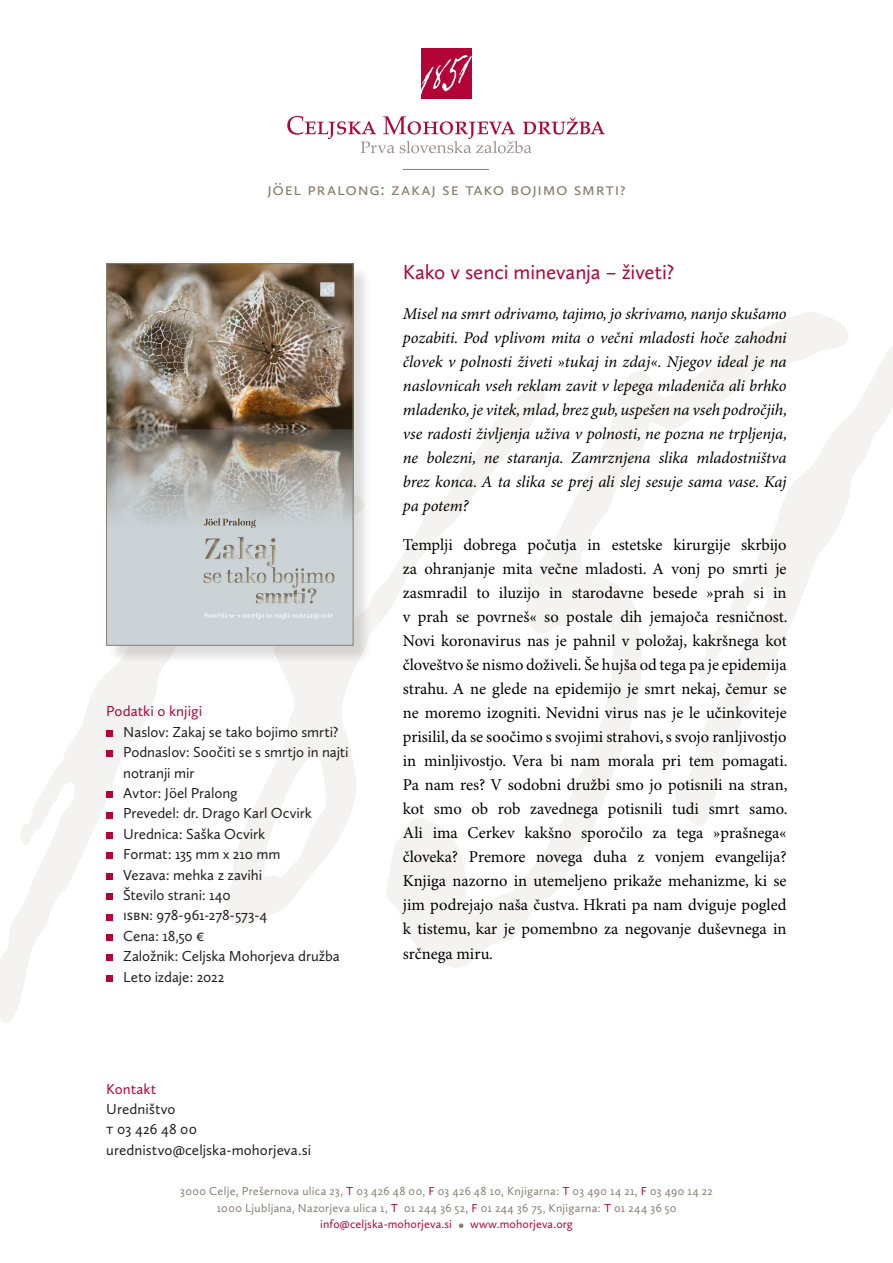
<style>
.page{position:relative;width:893px;height:1263px;background:#fff}
.page>*{position:absolute;margin:0;border:0;box-sizing:border-box;transform-origin:0 0}
.zivljenjepis{font:21px "Calluna Sans";letter-spacing:-.005em;color:#b30437}
.besedilo{font:18px "Calluna Sans";letter-spacing:.04em;color:#887f6f}
.Normal__Web{font:16.5px/24px "Minion Pro";color:#000;text-align:justify}
.Normal__Web-2{font:italic 16.5px/24px "Minion Pro";letter-spacing:-.01em;color:#000;text-align:justify}
.podatki_o_knjigi{font:15px/20.4px "Calluna Sans";letter-spacing:-.005em;color:#231f20}
.podatki_o_knjigi-2{font:15px "Calluna Sans";color:#b30437}
.besedilo-2{font:12px "Calluna Sans";letter-spacing:.025em;color:#887f6f}
.t1{font:12px "Calluna Sans";letter-spacing:.01em;color:#b30437}
.s1{color:#b30437}
.s2{font-size:16.5px;color:#887f6f}
</style>
<div class="page">
<svg style="left:232px;top:586px;width:150px;height:341px"></svg>
<svg style="left:382px;top:312px;width:461px;height:656px"></svg>
<svg style="left:0;top:645px;width:232px;height:378px"></svg>
<svg style="left:18px;top:788px;width:34px;height:60px"></svg>
<svg style="left:668px;top:326px;width:225px;height:515px"></svg>
<div style="left:106px;top:730px;width:7px;height:7px;background:#b30437"></div>
<div style="left:106px;top:751px;width:7px;height:6px;background:#b30437"></div>
<div style="left:106px;top:791px;width:7px;height:7px;background:#b30437"></div>
<div style="left:106px;top:812px;width:7px;height:6px;background:#b30437"></div>
<div style="left:106px;top:832px;width:7px;height:7px;background:#b30437"></div>
<div style="left:106px;top:853px;width:7px;height:6px;background:#b30437"></div>
<div style="left:106px;top:873px;width:7px;height:6px;background:#b30437"></div>
<div style="left:106px;top:893px;width:7px;height:7px;background:#b30437"></div>
<div style="left:106px;top:914px;width:7px;height:6px;background:#b30437"></div>
<div style="left:106px;top:934px;width:7px;height:7px;background:#b30437"></div>
<div style="left:106px;top:955px;width:7px;height:6px;background:#b30437"></div>
<div style="left:106px;top:975px;width:7px;height:6px;background:#b30437"></div>
<hr style="left:403px;top:169px;width:86px;height:1px;background:#887f6f">
<div style="left:421px;top:48px;width:50px;height:51px;background:#b30437"></div>
<svg style="left:421px;top:55px;width:50px;height:40px"></svg>
<svg style="left:287px;top:116px;width:318px;height:37px"></svg>
<div style="left:109px;top:266px;width:263px;height:398px;background:#231f20;opacity:.15"></div>
<img style="left:108px;top:266px;width:243px;height:377px">
<div style="left:106px;top:264px;width:247px;height:381px;border:1px solid #887f6f"></div>
<p class="besedilo" style="left:267px;top:178px;width:360px">jöel pralong: zakaj se tako boji mo smrti?</p>
<p class="podatki_o_knjigi-2" style="left:106px;top:702px;width:97px">Podatki o knjigi</p>
<p class="podatki_o_knjigi" style="left:123px;top:721px;width:217px">Naslov: Zakaj se tako bojimo smrti?</p>
<p class="podatki_o_knjigi" style="left:123px;top:742px;width:227px">Podnaslov: Soočiti se s smrtjo in najti notranji mir</p>
<p class="podatki_o_knjigi" style="left:123px;top:782px;width:116px">Avtor: Jöel Pralong</p>
<p class="podatki_o_knjigi" style="left:123px;top:803px;width:190px">Prevedel: dr. Drago Karl Ocvirk</p>
<p class="podatki_o_knjigi" style="left:123px;top:823px;width:144px">Urednica: Saška Ocvirk</p>
<p class="podatki_o_knjigi" style="left:123px;top:844px;width:159px">Format: 135 mm x 210 mm</p>
<p class="podatki_o_knjigi" style="left:123px;top:864px;width:140px">Vezava: mehka z zavihi</p>
<p class="podatki_o_knjigi" style="left:123px;top:884px;width:109px">Število strani: 140</p>
<p class="podatki_o_knjigi" style="left:123px;top:905px;width:145px">ISBN: 978-961-278-573-4</p>
<p class="podatki_o_knjigi" style="left:123px;top:925px;width:83px">Cena: 18,50 €</p>
<p class="podatki_o_knjigi" style="left:123px;top:946px;width:218px">Založnik: Celjska Mohorjeva družba</p>
<p class="podatki_o_knjigi" style="left:123px;top:966px;width:103px">Leto izdaje: 2022</p>
<p class="podatki_o_knjigi-2" style="left:106px;top:1079px;width:52px">Kontakt</p>
<p class="podatki_o_knjigi" style="left:106px;top:1098px;width:71px">Uredništvo</p>
<p class="podatki_o_knjigi" style="left:106px;top:1119px;width:92px">t 03 426 48 00</p>
<p class="podatki_o_knjigi" style="left:106px;top:1139px;width:206px">urednistvo@celjska-mohorjeva.si</p>
<p class="zivljenjepis" style="left:403px;top:260px;width:273px">Kako v senci minevanja – živeti?</p>
<p class="Normal__Web-2" style="left:403px;top:303px;width:386px">Misel na smrt odrivamo, tajimo, jo skrivamo, nanjo skušamo pozabiti. Pod vplivom mita o večni mladosti hoče zahodni človek v polnosti živeti »tukaj in zdaj«. Njegov ideal je na naslovnicah vseh reklam zavit v lepega mladeniča ali brhko mladenko, je vitek, mlad, brez gub, uspešen na vseh področjih, vse radosti življenja uživa v polnosti, ne pozna ne trpljenja, ne bolezni, ne staranja. Zamrznjena slika mladostništva brez konca. A ta slika se prej ali slej sesuje sama vase. Kaj pa potem?</p>
<p class="Normal__Web" style="left:403px;top:534px;width:386px">Templji dobrega počutja in estetske kirurgije skrbijo za ohranjanje mita večne mladosti. A vonj po smrti je zasmradil to iluzijo in starodavne besede »prah si in v prah se povrneš« so postale dih jemajoča resničnost.<br>Novi koronavirus nas je pahnil v položaj, kakršnega kot človeštvo še nismo doživeli. Še hujša od tega pa je epidemija strahu. A ne glede na epidemijo je smrt nekaj, čemur se ne moremo izogniti. Nevidni virus nas je le učinkoviteje prisilil, da se soočimo s svojimi strahovi, s svojo ranljivostjo in minljivostjo. Vera bi nam morala pri tem pomagati.<br>Pa nam res? V sodobni družbi smo jo potisnili na stran, kot smo ob rob zavednega potisnili tudi smrt samo.<br>Ali ima Cerkev kakšno sporočilo za tega »prašnega« človeka? Premore novega duha z vonjem evangelija?<br>Knjiga nazorno in utemeljeno prikaže mehanizme, ki se jim podrejajo naša čustva. Hkrati pa nam dviguje pogled k tistemu, kar je pomembno za negovanje duševnega in srčnega miru.</p>
<p class="besedilo-2" style="left:180px;top:1184px;width:534px">3000 Celje, Prešernova ulica 23, <span class="s1">T</span> 03 426 48 00, <span class="s1">F</span> 03 426 48 10, Knjigarna: <span class="s1">T</span> 03 490 14 21, <span class="s1">F</span> 03 490 14 22</p>
<p class="besedilo-2" style="left:217px;top:1201px;width:461px">1000 Ljubljana, Nazorjeva ulica 1, <span class="s1">T</span> 01 244 36 52, <span class="s1">F</span> 01 244 36 75, Knjigarna: <span class="s1">T</span> 01 244 36 50</p>
<p class="t1" style="left:320px;top:1217px;width:254px">info@celjska-mohorjeva.si <span class="s2">•</span> www.mohorjeva.org</p>
</div>
